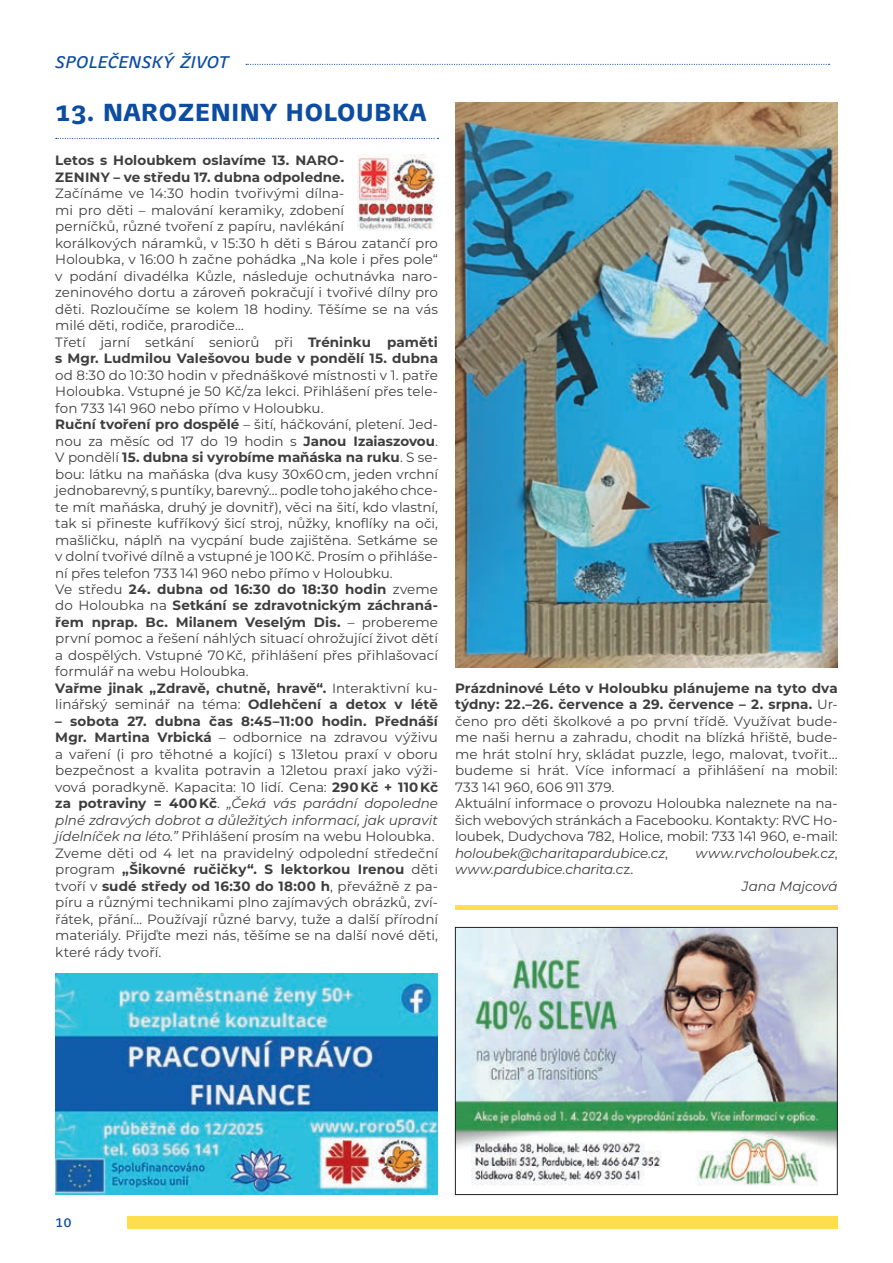
<style>
.page{position:relative;width:893px;height:1263px;background:#fff}
.page>*{position:absolute;margin:0;border:0;box-sizing:border-box;transform-origin:0 0}
.t1{font:700 24px "Juvenis Text";color:#0d4da1}
.t2{font:italic 16.5px "Juvenis Text";letter-spacing:.005em;color:#0d4da1}
.t3{font:13.5px/16.5px "Montserrat";letter-spacing:-.005em;color:#3e3e3f}
.t4{font:700 13.5px/16.5px "Montserrat";letter-spacing:.01em;color:#3e3e3f}
.t5{font:italic 13.5px "Montserrat";letter-spacing:-.01em;color:#3e3e3f}
.t6{font:13.5px "Juvenis Text";color:#0d4da1}
.s1{font-weight:700}
.s2{font-style:italic}
.s3{font-style:normal}
</style>
<div class="page">
<div style="left:128px;top:1216px;width:710px;height:13px;background:#ffde4e"></div>
<svg style="left:246px;top:64px;width:584px;height:1px"></svg>
<hr style="left:455px;top:905px;width:383px;height:4px;background:#ffde4e">
<svg style="left:56px;top:138px;width:382px;height:1px"></svg>
<img style="left:357px;top:155px;width:80px;height:76px">
<img style="left:455px;top:102px;width:383px;height:566px">
<img style="left:55px;top:973px;width:383px;height:222px">
<img style="left:457px;top:929px;width:379px;height:257px">
<div style="left:455px;top:927px;width:383px;height:268px;border:1px solid #231f20"></div>
<p class="t2" style="left:55px;top:52px;width:175px">SPOLEČENSKÝ ŽIVOT</p>
<h1 class="t1" style="left:55px;top:97px;width:373px">13. NAROZENINY HOLOUBKA</h1>
<p class="t4" style="left:55px;top:151px;width:291px">Letos s Holoubkem oslavíme 13. NARO-<br>ZENINY – ve středu 17. dubna odpoledne.</p>
<p class="t3" style="left:55px;top:184px;width:384px">Začínáme ve 14:30 hodin tvořivými dílna-<br>mi pro děti – malování keramiky, zdobení<br>perníčků, různé tvoření z papíru, navlékání<br>korálkových náramků, v 15:30 h děti s Bárou zatančí pro Holoubka, v 16:00 h začne pohádka „Na kole i přes pole“ v podání divadélka Kůzle, následuje ochutnávka naro&shy;zeninového dortu a zároveň pokračují i tvořivé dílny pro děti. Rozloučíme se kolem 18 hodiny. Těšíme se na vás milé děti, rodiče, prarodiče…<br>Třetí jarní setkání seniorů při <span class="s1">Tréninku paměti s Mgr. Ludmilou Valešovou bude v pondělí 15. dubna</span></p>
<p class="t3" style="left:55px;top:366px;width:384px">od 8:30 do 10:30 hodin v přednáškové místnosti v 1. patře Holoubka. Vstupné je 50 Kč/za lekci. Přihlášení přes tele&shy;fon 733 141 960 nebo přímo v Holoubku.<br><span class="s1">Ruční tvoření pro dospělé</span> – šití, háčkování, pletení. Jed&shy;nou za měsíc od 17 do 19 hodin s <span class="s1">Janou Izaiaszovou</span>.<br>V pondělí <span class="s1">15. dubna si vyrobíme maňáska na ruku</span>. S se&shy;bou: látku na maňáska (dva kusy 30x60 cm, jeden vrchní jednobarevný, s puntíky, barevný… podle toho jakého chce&shy;te mít maňáska, druhý je dovnitř), věci na šití, kdo vlastní, tak si přineste kufříkový šicí stroj, nůžky, knofl íky na oči, mašličku, náplň na vycpání bude zajištěna. Setkáme se v dolní tvořivé dílně a vstupné je 100 Kč. Prosím o přihláše&shy;ní přes telefon 733 141 960 nebo přímo v Holoubku.<br>Ve středu <span class="s1">24. dubna od 16:30 do 18:30 hodin</span> zveme do Holoubka na <span class="s1">Setkání se zdravotnickým záchraná&shy;řem nprap. Bc. Milanem Veselým Dis.</span> – probereme první pomoc a řešení náhlých situací ohrožující život dětí a dospělých. Vstupné 70 Kč, přihlášení přes přihlašovací formulář na webu Holoubka.<br><span class="s1">Vařme jinak „Zdravě, chutně, hravě“.</span> Interaktivní ku&shy;linářský seminář na téma: <span class="s1">Odlehčení a detox v létě</span></p>
<p class="t3" style="left:55px;top:712px;width:384px"><span class="s1">– sobota 27. dubna čas 8:45–11:00 hodin. Přednáší Mgr. Martina Vrbická</span> – odbornice na zdravou výživu a vaření (i pro těhotné a kojící) s 13letou praxí v oboru bezpečnost a kvalita potravin a 12letou praxí jako výži&shy;vová poradkyně. Kapacita: 10 lidí. Cena: <span class="s1">290 Kč + 110 Kč za potraviny = 400 Kč</span>. <span class="s2">„Čeká vás parádní dopoledne plné zdravých dobrot a důležitých informací, jak upravit jídelníček na léto.”</span> Přihlášení prosím na webu Holoubka.<br>Zveme děti od 4 let na pravidelný odpolední středeční program <span class="s1">„Šikovné ručičky“. S lektorkou Irenou</span> děti tvoří v <span class="s1">sudé středy od 16:30 do 18:00 h</span>, převážně z pa&shy;píru a různými technikami plno zajímavých obrázků, zví&shy;řátek, přání… Používají různé barvy, tuže a další přírodní materiály. Přijďte mezi nás, těšíme se na další nové děti, které rády tvoří.</p>
<p class="t3" style="left:455px;top:679px;width:384px"><span class="s1">Prázdninové Léto v Holoubku plánujeme na tyto dva týdny: 22.–26. července a 29. července – 2. srpna.</span> Ur&shy;čeno pro děti školkové a po první třídě. Využívat bude&shy;me naši hernu a zahradu, chodit na blízká hřiště, bude&shy;me hrát stolní hry, skládat puzzle, lego, malovat, tvořit... budeme si hrát. Více informací a přihlášení na mobil:<br>733 141 960, 606 911 379.<br>Aktuální informace o provozu Holoubka naleznete na na&shy;šich webových stránkách a Facebooku. Kontakty: RVC Ho&shy;loubek, Dudychova 782, Holice, mobil: 733 141 960, e-mail: <span class="s2">holoubek@charitapardubice.cz</span>,</p>
<p class="t5" style="left:696px;top:844px;width:144px">www.rvcholoubek.cz<span class="s3">,</span></p>
<p class="t5" style="left:455px;top:860px;width:180px">www.pardubice.charita.c<span class="s3">z.</span></p>
<p class="t5" style="left:742px;top:877px;width:97px">Jana Majcová</p>
<p class="t6" style="left:55px;top:1214px;width:18px">10</p>
</div>
